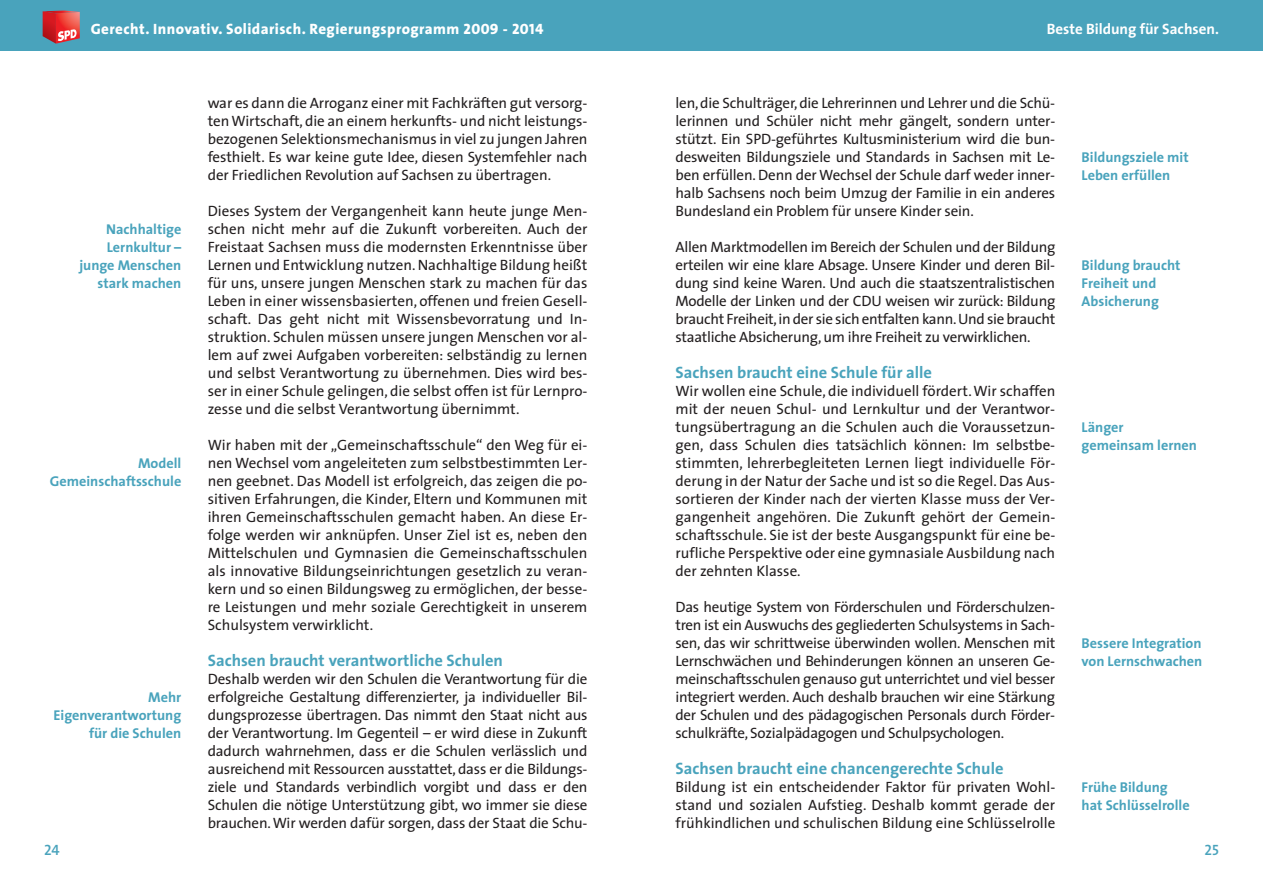
<style>
.page{position:relative;width:1263px;height:893px;background:#fff}
.page>*{position:absolute;margin:0;border:0;box-sizing:border-box;transform-origin:0 0}
.t1{font:700 16.5px "The Sans";color:#49a3bc}
.t2{font:15px/18px "The Sans";letter-spacing:-.01em;color:#231f20;text-align:justify}
.t3{font:800 15px "The Sans";letter-spacing:.03em;color:#fff}
.t4{font:700 15px "The Sans";color:#fff}
.t5{font:15px "The Sans Semi Bold Caps";color:#49a3bc}
.t6{font:700 14.25px/18px "The Sans";color:#49a3bc}
.s1{font-family:"The Sans Extra Bold Caps";font-weight:400}
</style>
<div class="page">
<div style="left:0;top:0;width:1263px;height:51px;background:#49a3bc"></div>
<svg style="left:43px;top:11px;width:37px;height:33px"></svg>
<p class="t3" style="left:91px;top:23px;width:454px">Gerecht. Innovativ. Solidarisch. Regierungsprogramm <span class="s1">2009 - 2014</span></p>
<p class="t6" style="left:79px;top:222px;width:103px;text-align:right">Nachhaltige<br>Lernkultur – junge Menschen stark machen</p>
<p class="t6" style="left:50px;top:456px;width:133px;text-align:right">Modell<br>Gemeinschaftsschule</p>
<p class="t6" style="left:54px;top:690px;width:129px;text-align:right">Mehr<br>Eigenverantwortung für die Schulen</p>
<p class="t5" style="left:44px;top:841px;width:17px">24</p>
<p class="t2" style="left:208px;top:95px;width:381px">war es dann die Arroganz einer mit Fachkräften gut versorg&shy;ten Wirtschaft, die an einem herkunfts- und nicht leistungs&shy;bezogenen Selektionsmechanismus in viel zu jungen Jahren festhielt. Es war keine gute Idee, diesen Systemfehler nach der Friedlichen Revolution auf Sachsen zu übertragen.</p>
<p class="t2" style="left:208px;top:203px;width:381px">Dieses System der Vergangenheit kann heute junge Men&shy;schen nicht mehr auf die Zukunft vorbereiten. Auch der Freistaat Sachsen muss die modernsten Erkenntnisse über Lernen und Entwicklung nutzen. Nachhaltige Bildung heißt für uns, unsere jungen Menschen stark zu machen für das Leben in einer wissensbasierten, offenen und freien Gesell&shy;schaft. Das geht nicht mit Wissensbevorratung und In&shy;struktion. Schulen müssen unsere jungen Menschen vor al&shy;lem auf zwei Aufgaben vorbereiten: selbständig zu lernen und selbst Verantwortung zu übernehmen. Dies wird bes&shy;ser in einer Schule gelingen, die selbst offen ist für Lernpro&shy;zesse und die selbst Verantwortung übernimmt.</p>
<p class="t2" style="left:208px;top:437px;width:381px">Wir haben mit der „Gemeinschaftsschule“ den Weg für ei&shy;nen Wechsel vom angeleiteten zum selbstbestimmten Ler&shy;nen geebnet. Das Modell ist erfolgreich, das zeigen die po&shy;sitiven Erfahrungen, die Kinder, Eltern und Kommunen mit ihren Gemeinschaftsschulen gemacht haben. An diese Er&shy;folge werden wir anknüpfen. Unser Ziel ist es, neben den Mittelschulen und Gymnasien die Gemeinschaftsschulen als innovative Bildungseinrichtungen gesetzlich zu veran&shy;kern und so einen Bildungsweg zu ermöglichen, der besse&shy;re Leistungen und mehr soziale Gerechtigkeit in unserem Schulsystem verwirklicht.</p>
<p class="t1" style="left:208px;top:654px;width:297px">Sachsen braucht verantwortliche Schulen</p>
<p class="t2" style="left:208px;top:671px;width:381px">Deshalb werden wir den Schulen die Verantwortung für die erfolgreiche Gestaltung differenzierter, ja individueller Bil&shy;dungsprozesse übertragen. Das nimmt den Staat nicht aus der Verantwortung. Im Gegenteil – er wird diese in Zukunft dadurch wahrnehmen, dass er die Schulen verlässlich und ausreichend mit Ressourcen ausstattet, dass er die Bildungs&shy;ziele und Standards verbindlich vorgibt und dass er den Schulen die nötige Unterstützung gibt, wo immer sie diese brauchen. Wir werden dafür sorgen, dass der Staat die Schu-</p>
<p class="t4" style="left:1047px;top:23px;width:174px">Beste Bildung für Sachsen.</p>
<p class="t2" style="left:675px;top:95px;width:381px">len, die Schulträger, die Lehrerinnen und Lehrer und die Schü&shy;lerinnen und Schüler nicht mehr gängelt, sondern unter&shy;stützt. Ein SPD-geführtes Kultusministerium wird die bun - desweiten Bildungsziele und Standards in Sachsen mit Le&shy;ben erfüllen. Denn der Wechsel der Schule darf weder inner&shy;halb Sachsens noch beim Umzug der Familie in ein anderes Bundesland ein Problem für unsere Kinder sein.</p>
<p class="t2" style="left:675px;top:239px;width:381px">Allen Marktmodellen im Bereich der Schulen und der Bildung erteilen wir eine klare Absage. Unsere Kinder und deren Bil&shy;dung sind keine Waren. Und auch die staatszentralistischen Modelle der Linken und der CDU weisen wir zurück: Bildung braucht Freiheit, in der sie sich entfalten kann. Und sie braucht staatliche Absicherung, um ihre Freiheit zu verwirklichen.</p>
<p class="t1" style="left:675px;top:366px;width:258px">Sachsen braucht eine Schule für alle</p>
<p class="t2" style="left:675px;top:383px;width:381px">Wir wollen eine Schule, die individuell fördert. Wir schaffen mit der neuen Schul- und Lernkultur und der Verantwor&shy;tungsübertragung an die Schulen auch die Voraussetzun&shy;gen, dass Schulen dies tatsächlich können: Im selbstbe&shy;stimmten, lehrerbegleiteten Lernen liegt individuelle För&shy;derung in der Natur der Sache und ist so die Regel. Das Aus&shy;sortieren der Kinder nach der vierten Klasse muss der Ver&shy;gangenheit angehören. Die Zukunft gehört der Gemein&shy;schaftsschule. Sie ist der beste Ausgangspunkt für eine be&shy;rufliche Perspektive oder eine gymnasiale Ausbildung nach der zehnten Klasse.</p>
<p class="t2" style="left:675px;top:599px;width:381px">Das heutige System von Förderschulen und Förderschulzen&shy;tren ist ein Auswuchs des gegliederten Schulsystems in Sach&shy;sen, das wir schrittweise überwinden wollen. Menschen mit Lernschwächen und Behinderungen können an unseren Ge&shy;meinschaftsschulen genauso gut unterrichtet und viel besser integriert werden. Auch deshalb brauchen wir eine Stärkung der Schulen und des pädagogischen Personals durch Förder&shy;schulkräfte, Sozialpädagogen und Schulpsychologen.</p>
<p class="t1" style="left:675px;top:762px;width:330px">Sachsen braucht eine chancengerechte Schule</p>
<p class="t2" style="left:675px;top:779px;width:381px">Bildung ist ein entscheidender Faktor für privaten Wohl&shy;stand und sozialen Aufstieg. Deshalb kommt gerade der frühkindlichen und schulischen Bildung eine Schlüsselrolle</p>
<p class="t6" style="left:1082px;top:150px;width:109px">Bildungsziele mit<br>Leben erfüllen</p>
<p class="t6" style="left:1082px;top:258px;width:100px">Bildung braucht<br>Freiheit und<br>Absicherung</p>
<p class="t6" style="left:1082px;top:420px;width:117px">Länger gemeinsam lernen</p>
<p class="t6" style="left:1082px;top:636px;width:122px">Bessere Integration von Lernschwachen</p>
<p class="t6" style="left:1082px;top:780px;width:110px">Frühe Bildung hat Schlüsselrolle</p>
<p class="t5" style="left:1204px;top:841px;width:16px">25</p>
</div>
